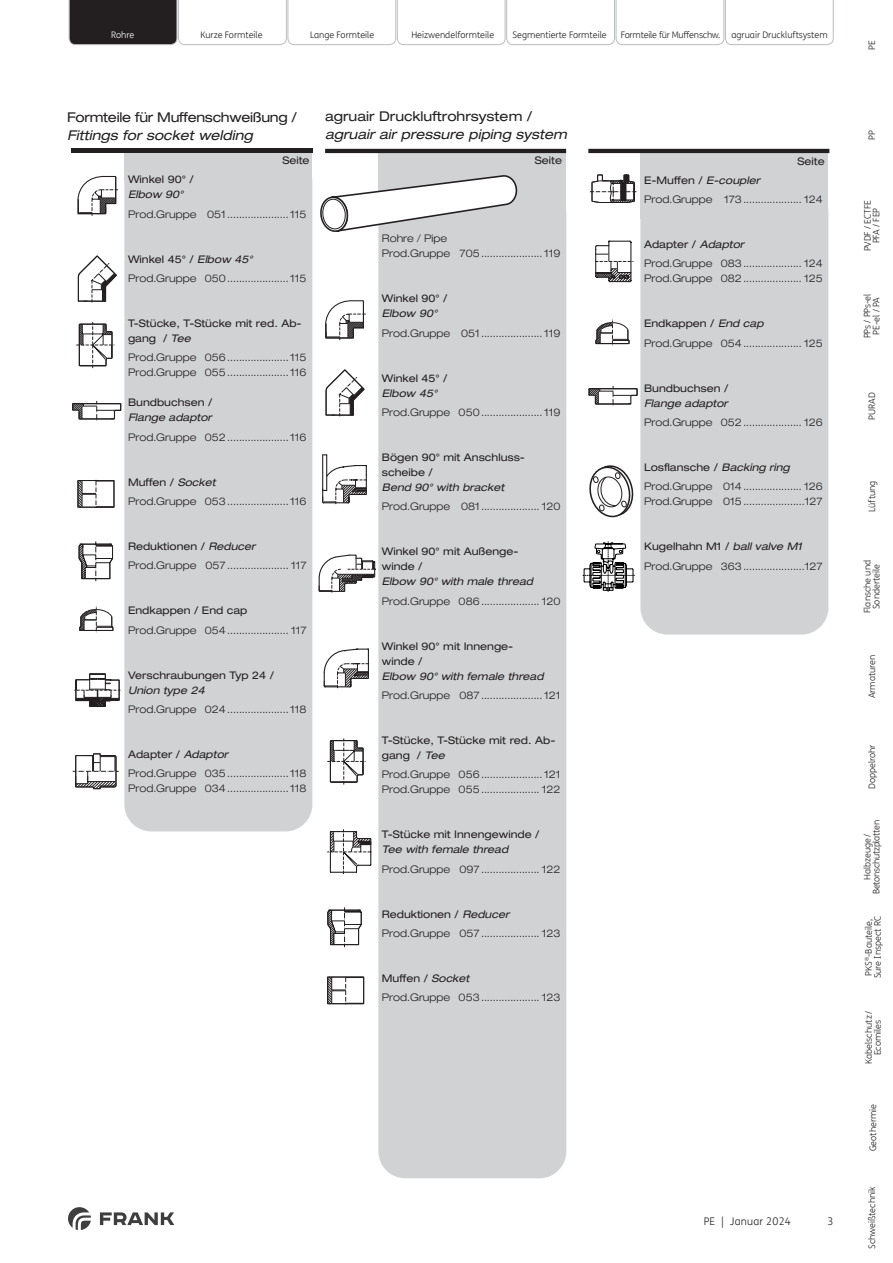
<style>
.page{position:relative;width:893px;height:1263px;background:#fff}
.page>*{position:absolute;margin:0;border:0;box-sizing:border-box;transform-origin:0 0}
.t1{font:italic expanded 13.5px "Helvetica Neue LT Pro";color:#231f20}
.t2{font:expanded 13.5px "Helvetica Neue LT Pro";letter-spacing:-.02em;color:#231f20}
.t3{font:expanded 13.5px "Helvetica Neue LT Pro";color:#231f20}
.t4{font:300 expanded 10.5px/19.4px "Helvetica Neue LT Pro";color:#231f20}
.t5{font:expanded 10.5px/15px "Helvetica Neue LT Pro";color:#231f20}
.t6{font:italic expanded 10.5px "Helvetica Neue LT Pro";color:#231f20}
.t7{font:300 10.5px "FS Me Pro";letter-spacing:.02em;color:#231f20}
.t8{font:300 9px/9px "FS Me Pro";color:#231f20;text-align:center}
.t9{font:300 9px/9px "FS Me Pro";letter-spacing:-.03em;color:#231f20;text-align:center}
.t10{font:300 9px "FS Me Pro";letter-spacing:-.01em;color:#fff}
.s1{font-weight:400}
.s2{font-weight:400;font-style:italic}
.s3{font-style:italic}
</style>
<div class="page">
<svg style="left:68px;top:1207px;width:23px;height:23px"></svg>
<svg style="left:100px;top:1212px;width:74px;height:13px"></svg>
<svg style="left:69px;top:0;width:765px;height:45px"></svg>
<div style="left:124px;top:153px;width:188px;height:28px;background:#d1d2d4"></div>
<div style="left:124px;top:155px;width:188px;height:676px;background:#d1d2d4;border-radius:27px"></div>
<hr style="left:71px;top:149px;width:241px;height:4px;background:#231f20">
<svg style="left:78px;top:541px;width:35px;height:40px"></svg>
<svg style="left:76px;top:322px;width:39px;height:46px"></svg>
<svg style="left:79px;top:480px;width:36px;height:28px"></svg>
<div style="left:77px;top:480px;width:37px;height:28px;border:1px solid #231f20"></div>
<svg style="left:79px;top:606px;width:35px;height:27px"></svg>
<svg style="left:72px;top:401px;width:50px;height:20px"></svg>
<svg style="left:73px;top:753px;width:46px;height:36px"></svg>
<svg style="left:74px;top:673px;width:46px;height:34px"></svg>
<svg style="left:77px;top:175px;width:41px;height:41px"></svg>
<svg style="left:77px;top:255px;width:40px;height:47px"></svg>
<div style="left:640px;top:153px;width:188px;height:66px;background:#d1d2d4"></div>
<div style="left:640px;top:186px;width:188px;height:449px;background:#d1d2d4;border-radius:27px"></div>
<div style="left:378px;top:151px;width:188px;height:66px;background:#d1d2d4"></div>
<div style="left:378px;top:188px;width:188px;height:990px;background:#d1d2d4;border-radius:27px"></div>
<svg style="left:327px;top:907px;width:35px;height:40px"></svg>
<svg style="left:329px;top:978px;width:18px;height:24px"></svg>
<div style="left:327px;top:976px;width:37px;height:28px;border:1px solid #231f20"></div>
<svg style="left:595px;top:319px;width:35px;height:27px"></svg>
<svg style="left:588px;top:386px;width:50px;height:20px"></svg>
<svg style="left:325px;top:300px;width:41px;height:40px"></svg>
<svg style="left:325px;top:369px;width:40px;height:47px"></svg>
<svg style="left:320px;top:175px;width:198px;height:58px"></svg>
<svg style="left:589px;top:465px;width:45px;height:53px"></svg>
<svg style="left:590px;top:174px;width:46px;height:29px"></svg>
<hr style="left:322px;top:455px;width:1px;height:35px;background:#231f20">
<hr style="left:326px;top:455px;width:1px;height:35px;background:#231f20">
<svg style="left:322px;top:464px;width:45px;height:41px"></svg>
<svg style="left:318px;top:554px;width:58px;height:39px"></svg>
<svg style="left:323px;top:648px;width:47px;height:41px"></svg>
<svg style="left:327px;top:738px;width:39px;height:46px"></svg>
<svg style="left:595px;top:240px;width:38px;height:43px"></svg>
<svg style="left:327px;top:829px;width:45px;height:45px"></svg>
<hr style="left:325px;top:149px;width:241px;height:4px;background:#231f20">
<hr style="left:588px;top:149px;width:241px;height:4px;background:#231f20">
<svg style="left:582px;top:541px;width:53px;height:51px"></svg>
<p class="t10" style="left:111px;top:29px;width:24px">Rohre</p>
<p class="t8" style="left:200px;top:30px;width:64px">Kurze Formteile</p>
<p class="t8" style="left:310px;top:30px;width:66px">Lange Formteile</p>
<p class="t8" style="left:411px;top:30px;width:84px">Heizwendelformteile</p>
<p class="t8" style="left:512px;top:30px;width:96px">Segmentierte Formteile</p>
<p class="t8" style="left:621px;top:30px;width:208px">Formteile für Muffenschw. agruair Druckluftsystem</p>
<p class="t2" style="left:67px;top:109px;width:231px">Formteile für Muffenschweißung /</p>
<p class="t1" style="left:67px;top:127px;width:187px">Fittings for socket welding</p>
<p class="t5" style="left:282px;top:153px;width:29px">Seite</p>
<p class="t5" style="left:128px;top:172px;width:67px">Winkel 90° /</p>
<p class="t6" style="left:128px;top:188px;width:57px">Elbow 90°</p>
<p class="t4" style="left:128px;top:204px;width:180px">Prod.Gruppe 051 ..................... 115</p>
<p class="t4" style="left:128px;top:249px;width:180px"><span class="s1">Winkel 45° /</span> <span class="s2">Elbow 45°<br></span>Prod.Gruppe 050..................... 115</p>
<p class="t5" style="left:128px;top:315px;width:175px">T-Stücke, T-Stücke mit red. Ab&shy;gang / <span class="s3">Tee</span></p>
<p class="t4" style="left:128px;top:350px;width:180px;line-height:15px">Prod.Gruppe 056..................... 115<br>Prod.Gruppe 055..................... 116</p>
<p class="t5" style="left:128px;top:395px;width:86px">Bundbuchsen /</p>
<p class="t6" style="left:128px;top:411px;width:85px">Flange adaptor</p>
<p class="t4" style="left:128px;top:427px;width:180px">Prod.Gruppe 052..................... 116</p>
<p class="t4" style="left:128px;top:472px;width:180px"><span class="s1">Muffen /</span> <span class="s2">Socket<br></span>Prod.Gruppe 053..................... 116</p>
<p class="t4" style="left:128px;top:536px;width:180px"><span class="s1">Reduktionen /</span> <span class="s2">Reducer<br></span>Prod.Gruppe 057..................... 117</p>
<p class="t5" style="left:128px;top:603px;width:121px">Endkappen / End cap</p>
<p class="t4" style="left:128px;top:620px;width:180px">Prod.Gruppe 054..................... 117</p>
<p class="t5" style="left:128px;top:667px;width:147px">Verschraubungen Typ 24 /</p>
<p class="t6" style="left:128px;top:683px;width:78px">Union type 24</p>
<p class="t4" style="left:128px;top:699px;width:180px">Prod.Gruppe 024..................... 118</p>
<p class="t4" style="left:128px;top:744px;width:180px"><span class="s1">Adapter /</span> <span class="s2">Adaptor<br></span>Prod.Gruppe 035..................... 118</p>
<p class="t4" style="left:128px;top:778px;width:180px">Prod.Gruppe 034..................... 118</p>
<p class="t3" style="left:325px;top:108px;width:209px">agruair Druckluftrohrsystem /</p>
<p class="t1" style="left:325px;top:126px;width:243px">agruair air pressure piping system</p>
<p class="t5" style="left:535px;top:153px;width:29px">Seite</p>
<p class="t5" style="left:797px;top:154px;width:29px">Seite</p>
<p class="t4" style="left:382px;top:231px;width:180px;line-height:15px">Rohre / Pipe<br>Prod.Gruppe 705..................... 119</p>
<p class="t5" style="left:382px;top:291px;width:67px">Winkel 90° /</p>
<p class="t6" style="left:382px;top:307px;width:57px">Elbow 90°</p>
<p class="t4" style="left:382px;top:323px;width:180px">Prod.Gruppe 051 ..................... 119</p>
<p class="t5" style="left:382px;top:370px;width:67px">Winkel 45° /</p>
<p class="t6" style="left:382px;top:386px;width:57px">Elbow 45°</p>
<p class="t4" style="left:382px;top:402px;width:180px">Prod.Gruppe 050..................... 119</p>
<p class="t5" style="left:382px;top:449px;width:145px">Bögen 90° mit Anschluss&shy;scheibe /</p>
<p class="t6" style="left:382px;top:481px;width:124px">Bend 90° with bracket</p>
<p class="t4" style="left:382px;top:497px;width:180px">Prod.Gruppe 081 .................... 120</p>
<p class="t5" style="left:382px;top:544px;width:138px">Winkel 90° mit Außenge&shy;winde /</p>
<p class="t6" style="left:382px;top:575px;width:153px">Elbow 90° with male thread</p>
<p class="t4" style="left:382px;top:591px;width:180px">Prod.Gruppe 086.................... 120</p>
<p class="t5" style="left:382px;top:638px;width:133px">Winkel 90° mit Innenge&shy;winde /</p>
<p class="t6" style="left:382px;top:669px;width:163px">Elbow 90° with female thread</p>
<p class="t4" style="left:382px;top:685px;width:180px">Prod.Gruppe 087..................... 121</p>
<p class="t5" style="left:382px;top:732px;width:175px">T-Stücke, T-Stücke mit red. Ab&shy;gang / <span class="s3">Tee</span></p>
<p class="t4" style="left:382px;top:767px;width:180px;line-height:15px">Prod.Gruppe 056..................... 121<br>Prod.Gruppe 055.................... 122</p>
<p class="t5" style="left:382px;top:827px;width:159px">T-Stücke mit Innengewinde /</p>
<p class="t6" style="left:382px;top:843px;width:128px">Tee with female thread</p>
<p class="t4" style="left:382px;top:859px;width:180px">Prod.Gruppe 097.................... 122</p>
<p class="t4" style="left:382px;top:904px;width:180px"><span class="s1">Reduktionen /</span> <span class="s2">Reducer<br></span>Prod.Gruppe 057.................... 123</p>
<p class="t4" style="left:382px;top:968px;width:180px"><span class="s1">Muffen /</span> <span class="s2">Socket<br></span>Prod.Gruppe 053.................... 123</p>
<p class="t4" style="left:644px;top:170px;width:180px"><span class="s1">E-Muffen /</span> <span class="s2">E-coupler<br></span>Prod.Gruppe 173.................... 124</p>
<p class="t4" style="left:644px;top:234px;width:180px"><span class="s1">Adapter /</span> <span class="s2">Adaptor<br></span>Prod.Gruppe 083.................... 124</p>
<p class="t4" style="left:644px;top:269px;width:180px">Prod.Gruppe 082.................... 125</p>
<p class="t4" style="left:644px;top:314px;width:180px"><span class="s1">Endkappen /</span> <span class="s2">End cap<br></span>Prod.Gruppe 054.................... 125</p>
<p class="t5" style="left:644px;top:380px;width:86px">Bundbuchsen /</p>
<p class="t6" style="left:644px;top:396px;width:85px">Flange adaptor</p>
<p class="t4" style="left:644px;top:412px;width:180px">Prod.Gruppe 052.................... 126</p>
<p class="t4" style="left:644px;top:457px;width:180px"><span class="s1">Losflansche /</span> <span class="s2">Backing ring<br></span>Prod.Gruppe 014.................... 126</p>
<p class="t4" style="left:644px;top:492px;width:180px">Prod.Gruppe 015.....................127</p>
<p class="t4" style="left:644px;top:537px;width:180px"><span class="s1">Kugelhahn M1 /</span> <span class="s2">ball valve M1<br></span>Prod.Gruppe 363.....................127</p>
<p class="t7" style="left:704px;top:1214px;width:89px">PE | Januar 2024</p>
<p class="t7" style="left:827px;top:1214px;width:8px">3</p>
<p class="t8" style="left:867px;top:50px;width:11px;rotate:-90deg">PE</p>
<p class="t8" style="left:867px;top:140px;width:11px;rotate:-90deg">PP</p>
<p class="t8" style="left:863px;top:251px;width:53px;rotate:-90deg">PVDF / ECTFE<br>PFA / FEP</p>
<p class="t8" style="left:863px;top:338px;width:46px;rotate:-90deg">PPs / PPs-el<br>PE-el / PA</p>
<p class="t8" style="left:867px;top:420px;width:29px;rotate:-90deg">PURAD</p>
<p class="t8" style="left:867px;top:512px;width:33px;rotate:-90deg">Lüftung</p>
<p class="t8" style="left:863px;top:613px;width:55px;rotate:-90deg">Flansche und<br>Sonderteile</p>
<p class="t8" style="left:867px;top:698px;width:45px;rotate:-90deg">Armaturen</p>
<p class="t8" style="left:867px;top:789px;width:46px;rotate:-90deg">Doppelrohr</p>
<p class="t9" style="left:863px;top:894px;width:76px;rotate:-90deg">Halbzeuge/<br>Betonschutzplatten</p>
<p class="t8" style="left:864px;top:978px;width:64px;rotate:-90deg">PKS<sup>®</sup>-Bauteile,<br>Sure Inspect RC</p>
<p class="t8" style="left:864px;top:1064px;width:54px;rotate:-90deg">Kabelschutz /<br>Ecomiles</p>
<p class="t8" style="left:868px;top:1151px;width:49px;rotate:-90deg">Geothermie</p>
<p class="t8" style="left:867px;top:1249px;width:64px;rotate:-90deg">Schweißtechnik</p>
</div>
